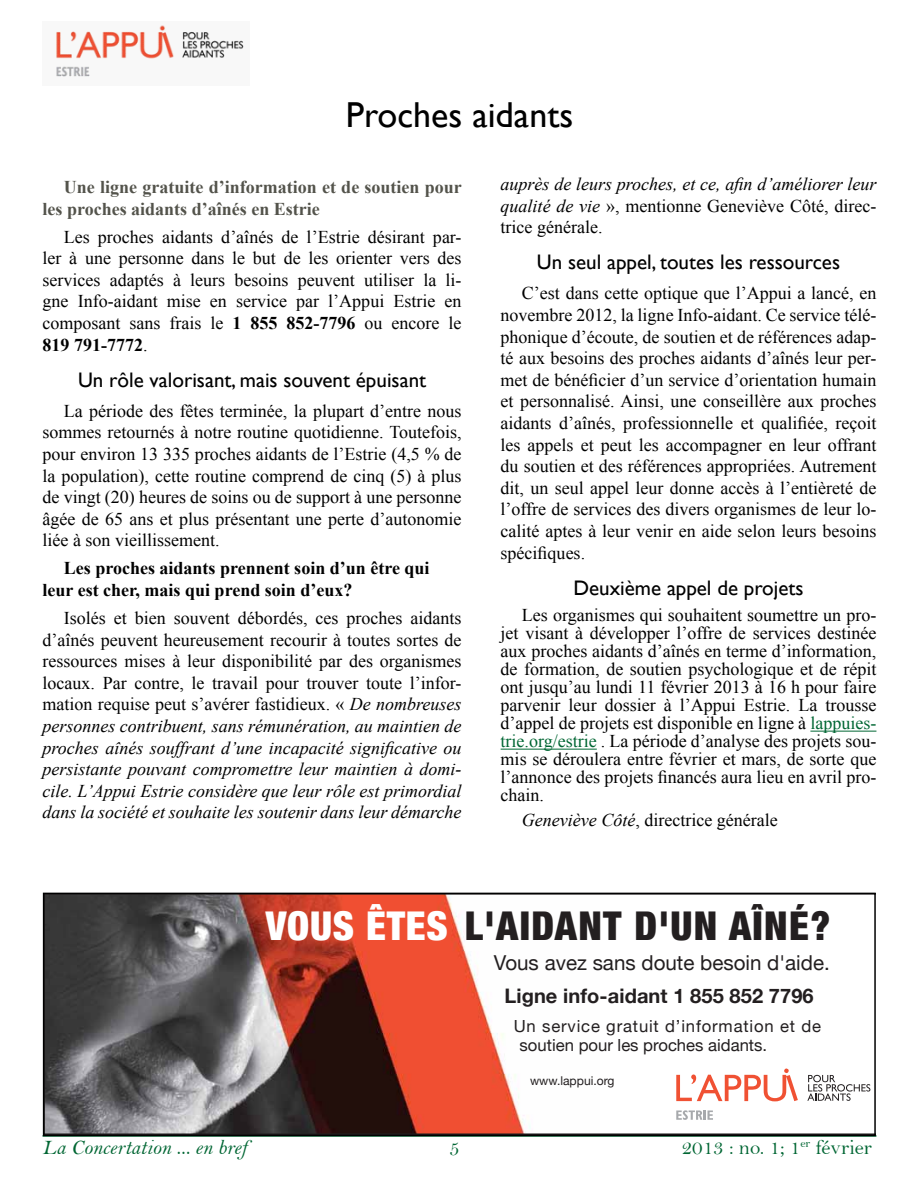
<style>
.page{position:relative;width:919px;height:1187px;background:#fff}
.page>*{position:absolute;margin:0;border:0;box-sizing:border-box;transform-origin:0 0}
.t1{font:900 condensed 39.6px "Helvetica Neue";letter-spacing:.035em;color:#231f20}
.t2{font:36px "Gill Sans";color:#000}
.t3{font:21px "Gill Sans";color:#000}
.t4{font:21px "Bell MT Italic";color:#016633}
.t5{font:21px "Bell";color:#016633}
.t6{font:20.55px "Helvetica Neue";color:#231f20}
.t7{font:700 19.95px "Helvetica Neue";letter-spacing:.005em;color:#231f20}
.t8{font:18px/21.6px "Times New Roman";color:#000;text-align:justify}
.t9{font:italic 18px/21.6px "Times New Roman";color:#000;text-align:justify}
.t10{font:700 18px/21.6px "Times New Roman";color:#53534b}
.t11{font:700 18px/21.6px "Times New Roman";color:#000}
.t12{font:16.65px/18.9px "Helvetica Neue";letter-spacing:.05em;color:#231f20}
.t13{font:12.15px "Helvetica Neue";color:#231f20}
.s1{font-weight:700}
.s2{font-style:normal}
.s3{color:#016633}
.s4{font-style:italic}
.s5{color:#fff}
</style>
<div class="page">
<hr style="left:43px;top:1135px;width:833px;height:1px;background:#016633">
<img style="left:55px;top:25px;width:189px;height:52px">
<svg style="left:46px;top:895px;width:825px;height:238px"></svg>
<svg style="left:676px;top:1068px;width:121px;height:33px"></svg>
<svg style="left:807px;top:1074px;width:63px;height:26px"></svg>
<svg style="left:676px;top:1110px;width:37px;height:9px"></svg>
<div style="left:43px;top:892px;width:832px;height:244px;border:2px solid #000"></div>
<hr style="left:810px;top:730px;width:66px;height:1px;background:#016633">
<hr style="left:500px;top:748px;width:96px;height:1px;background:#016633">
<h2 class="t2" style="left:346px;top:94px;width:229px">Proches aidants</h2>
<p class="t10" style="left:43px;top:176px;width:421px;text-indent:21px">Une ligne gratuite d’information et de soutien pour les proches aidants d’aînés en Estrie</p>
<p class="t8" style="left:43px;top:225px;width:420px;text-indent:21px">Les proches aidants d’aînés de l’Estrie désirant par&shy;ler à une personne dans le but de les orienter vers des services adaptés à leurs besoins peuvent utiliser la li&shy;gne Info-aidant mise en service par l’Appui Estrie en composant sans frais le <span class="s1">1 855 852-7796</span> ou encore le <span class="s1">819 791-7772</span>.</p>
<p class="t3" style="left:78px;top:367px;width:349px">Un rôle valorisant, mais souvent épuisant</p>
<p class="t8" style="left:43px;top:399px;width:420px;text-indent:21px">La période des fêtes terminée, la plupart d’entre nous sommes retournés à notre routine quotidienne. Toutefois, pour environ 13 335 proches aidants de l’Estrie (4,5 % de la population), cette routine comprend de cinq (5) à plus de vingt (20) heures de soins ou de support à une personne âgée de 65 ans et plus présentant une perte d’autonomie liée à son vieillissement.</p>
<p class="t11" style="left:43px;top:557px;width:388px;text-indent:21px">Les proches aidants prennent soin d’un être qui leur est cher, mais qui prend soin d’eux?</p>
<p class="t9" style="left:43px;top:606px;width:420px;text-indent:21px"><span class="s2">Isolés et bien souvent débordés, ces proches aidants d’aînés peuvent heureusement recourir à toutes sortes de ressources mises à leur disponibilité par des organismes locaux. Par contre, le travail pour trouver toute l’infor&shy;mation requise peut s’avérer fastidieux. «</span> De nombreuses personnes contribuent, sans rémunération, au maintien de proches aînés souffrant d’une incapacité significative ou persistante pouvant compromettre leur maintien à domi&shy;cile. L’Appui Estrie considère que leur rôle est primordial dans la société et souhaite les soutenir dans leur démarche</p>
<p class="t9" style="left:500px;top:173px;width:377px">auprès de leurs proches, et ce, afin d’améliorer leur qualité de vie <span class="s2">», mentionne Geneviève Côté, direc&shy;trice générale.</span></p>
<p class="t3" style="left:537px;top:250px;width:304px">Un seul appel, toutes les ressources</p>
<p class="t8" style="left:500px;top:282px;width:377px;text-indent:21px">C’est dans cette optique que l’Appui a lancé, en novembre 2012, la ligne Info-aidant. Ce service télé&shy;phonique d’écoute, de soutien et de références adap&shy;té aux besoins des proches aidants d’aînés leur per&shy;met de bénéficier d’un service d’orientation humain et personnalisé. Ainsi, une conseillère aux proches aidants d’aînés, professionnelle et qualifiée, reçoit les appels et peut les accompagner en leur offrant du soutien et des références appropriées. Autrement dit, un seul appel leur donne accès à l’entièreté de l’offre de services des divers organismes de leur lo&shy;calité aptes à leur venir en aide selon leurs besoins spécifiques.</p>
<p class="t3" style="left:573px;top:575px;width:232px">Deuxième appel de projets</p>
<p class="t8" style="left:500px;top:605px;width:377px;line-height:18px;text-indent:21px">Les organismes qui souhaitent soumettre un pro&shy;jet visant à développer l’offre de services destinée aux proches aidants d’aînés en terme d’information, de formation, de soutien psychologique et de répit ont jusqu’au lundi 11 février 2013 à 16 h pour faire parvenir leur dossier à l’Appui Estrie. La trousse d’appel de projets est disponible en ligne à <span class="s3">lappuies&shy;trie.org/estrie</span> . La période d’analyse des projets sou&shy;mis se déroulera entre février et mars, de sorte que l’annonce des projets financés aura lieu en avril pro&shy;chain.</p>
<p class="t8" style="left:522px;top:808px;width:257px"><span class="s4">Geneviève Côté</span>, directrice générale</p>
<h1 class="t1" style="left:266px;top:901px;width:566px"><span class="s5">VOUS ÊTES</span> L'AIDANT D'UN AÎNÉ?</h1>
<p class="t6" style="left:494px;top:949px;width:337px">Vous avez sans doute besoin d'aide.</p>
<p class="t7" style="left:504px;top:983px;width:311px">Ligne info-aidant 1 855 852 7796</p>
<p class="t12" style="left:519px;top:1016px;width:303px;text-indent:-6px">Un service gratuit d’information et de soutien pour les proches aidants.</p>
<p class="t13" style="left:530px;top:1072px;width:86px">www.lappui.org</p>
<p class="t4" style="left:43px;top:1134px;width:206px">La Concertation ... en bref</p>
<p class="t5" style="left:681px;top:1134px;width:192px">2013 : no. 1; 1<sup>er</sup> février</p>
<p class="t5" style="left:449px;top:1135px;width:12px">5</p>
</div>
